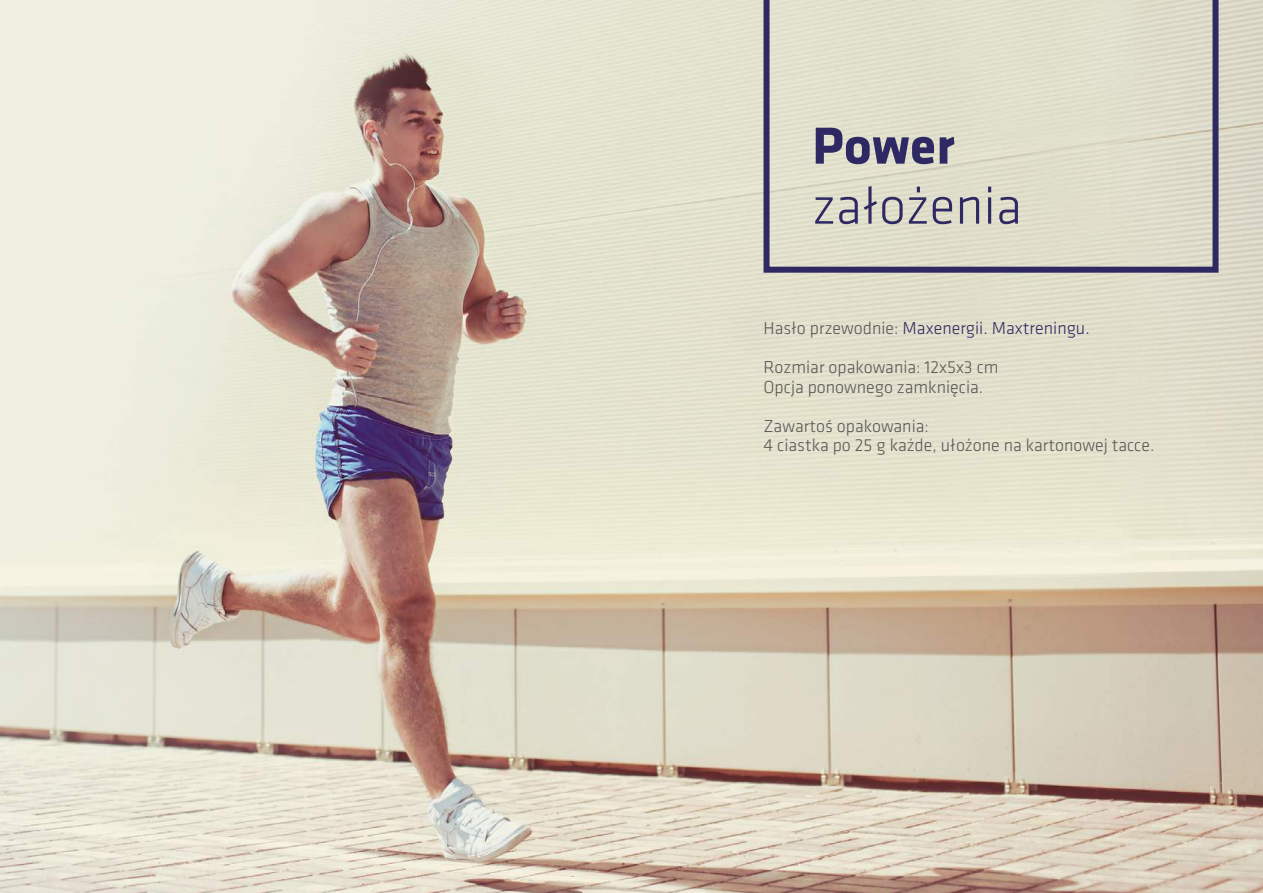
<style>
.page{position:relative;width:1263px;height:893px;background:#fff}
.page>*{position:absolute;margin:0;border:0;box-sizing:border-box;transform-origin:0 0}
.t1{font:300 54px "Klavika";color:#2e2962}
.t2{font:700 54px "Klavika";color:#2e2962}
.t3{font:300 18px/39px "Klavika";color:#575756}
.s1{color:#2e2962}
</style>
<div class="page">
<img style="left:0;top:0;width:1263px;height:893px">
<svg style="left:763px;top:0;width:455px;height:273px"></svg>
<h1 class="t2" style="left:812px;top:116px;width:144px">Power</h1>
<h1 class="t1" style="left:812px;top:176px;width:211px">założenia</h1>
<p class="t3" style="left:763px;top:309px;width:328px">Hasło przewodnie: <span class="s1">Maxenergii. Maxtreningu.<br></span>Rozmiar opakowania: 12x5x3 cm</p>
<p class="t3" style="left:763px;top:368px;width:221px">Opcja ponownego zamknięcia.<br>Zawartoś opakowania:</p>
<p class="t3" style="left:763px;top:426px;width:393px">4 ciastka po 25 g każde, ułożone na kartonowej tacce.</p>
</div>
